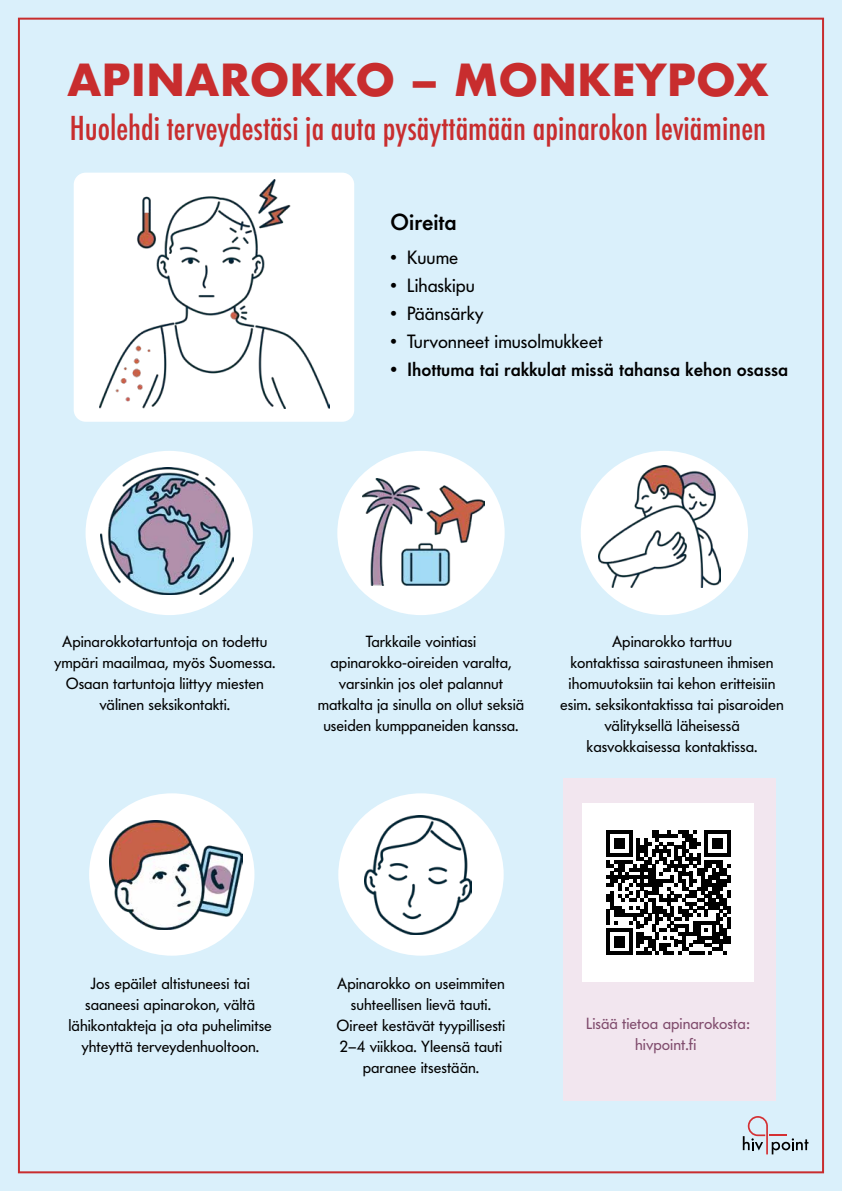
<style>
.page{position:relative;width:842px;height:1191px;background:#daf0fb}
.page>*{position:absolute;margin:0;border:0;box-sizing:border-box;transform-origin:0 0}
.t1{font:700 43px "Futura";color:#c82d2e}
.t2{font:500 condensed 32px "Futura";color:#c82d2e}
.t3{font:500 23px "Futura BQ";color:#000}
.t4{font:19px "Futura BQ";color:#000}
.t5{font:500 19px "Futura BQ";color:#000}
.t6{font:16px/21px "Futura BQ";color:#000;text-align:center}
.t7{font:16px/21px "Futura BQ";color:#804c6d;text-align:center}
</style>
<div class="page">
<div style="left:563px;top:778px;width:212px;height:323px;background:#f2e6ef"></div>
<div style="left:582px;top:802px;width:172px;height:179px;background:#fff"></div>
<div style="left:86px;top:451px;width:167px;height:164px;background:#fff;border-radius:50%"></div>
<div style="left:89px;top:793px;width:165px;height:162px;background:#fff;border-radius:50%"></div>
<div style="left:337px;top:451px;width:168px;height:164px;background:#fff;border-radius:50%"></div>
<div style="left:338px;top:793px;width:166px;height:162px;background:#fff;border-radius:50%"></div>
<div style="left:581px;top:451px;width:167px;height:164px;background:#fff;border-radius:50%"></div>
<svg style="left:743px;top:1116px;width:65px;height:38px"></svg>
<div style="left:74px;top:173px;width:280px;height:249px;background:#fff;border-radius:12px"></div>
<img style="left:100px;top:467px;width:134px;height:127px">
<img style="left:109px;top:820px;width:134px;height:109px">
<img style="left:365px;top:816px;width:106px;height:118px">
<img style="left:363px;top:478px;width:122px;height:108px">
<img style="left:599px;top:465px;width:122px;height:122px">
<img style="left:99px;top:179px;width:230px;height:229px">
<svg style="left:606px;top:830px;width:125px;height:124px"></svg>
<h1 class="t1" style="left:67px;top:49px;width:703px">APINAROKKO – MONKEYPOX</h1>
<h2 class="t2" style="left:70px;top:108px;width:698px">Huolehdi terveydestäsi ja auta pysäyttämään apinarokon leviäminen</h2>
<h3 class="t3" style="left:391px;top:207px;width:68px">Oireita</h3>
<p class="t4" style="left:391px;top:245px;width:69px">• Kuume</p>
<p class="t4" style="left:391px;top:273px;width:86px">• Lihaskipu</p>
<p class="t4" style="left:391px;top:301px;width:95px">• Päänsärky</p>
<p class="t4" style="left:391px;top:329px;width:214px">• Turvonneet imusolmukkeet</p>
<p class="t5" style="left:391px;top:357px;width:399px">• Ihottuma tai rakkulat missä tahansa kehon osassa</p>
<p class="t6" style="left:54px;top:631px;width:223px">Apinarokkotartuntoja on todettu ympäri maailmaa, myös Suomessa.<br>Osaan tartuntoja liittyy miesten välinen seksikontakti.</p>
<p class="t6" style="left:318px;top:631px;width:208px">Tarkkaile vointiasi apinarokko-oireiden varalta, varsinkin jos olet palannut matkalta ja sinulla on ollut seksiä useiden kumppaneiden kanssa.</p>
<p class="t6" style="left:560px;top:631px;width:225px">Apinarokko tarttuu<br>kontaktissa sairastuneen ihmisen ihomuutoksiin tai kehon eritteisiin esim. seksikontaktissa tai pisaroiden välityksellä läheisessä kasvokkaisessa kontaktissa.</p>
<p class="t6" style="left:69px;top:972px;width:205px">Jos epäilet altistuneesi tai saaneesi apinarokon, vältä lähikontakteja ja ota puhelimitse yhteyttä terveydenhuoltoon.</p>
<p class="t6" style="left:337px;top:972px;width:170px">Apinarokko on useimmiten suhteellisen lievä tauti.<br>Oireet kestävät tyypillisesti<br>2–4 viikkoa. Yleensä tauti paranee itsestään.</p>
<p class="t7" style="left:586px;top:1012px;width:165px">Lisää tietoa apinarokosta: hivpoint.fi</p>
</div>
